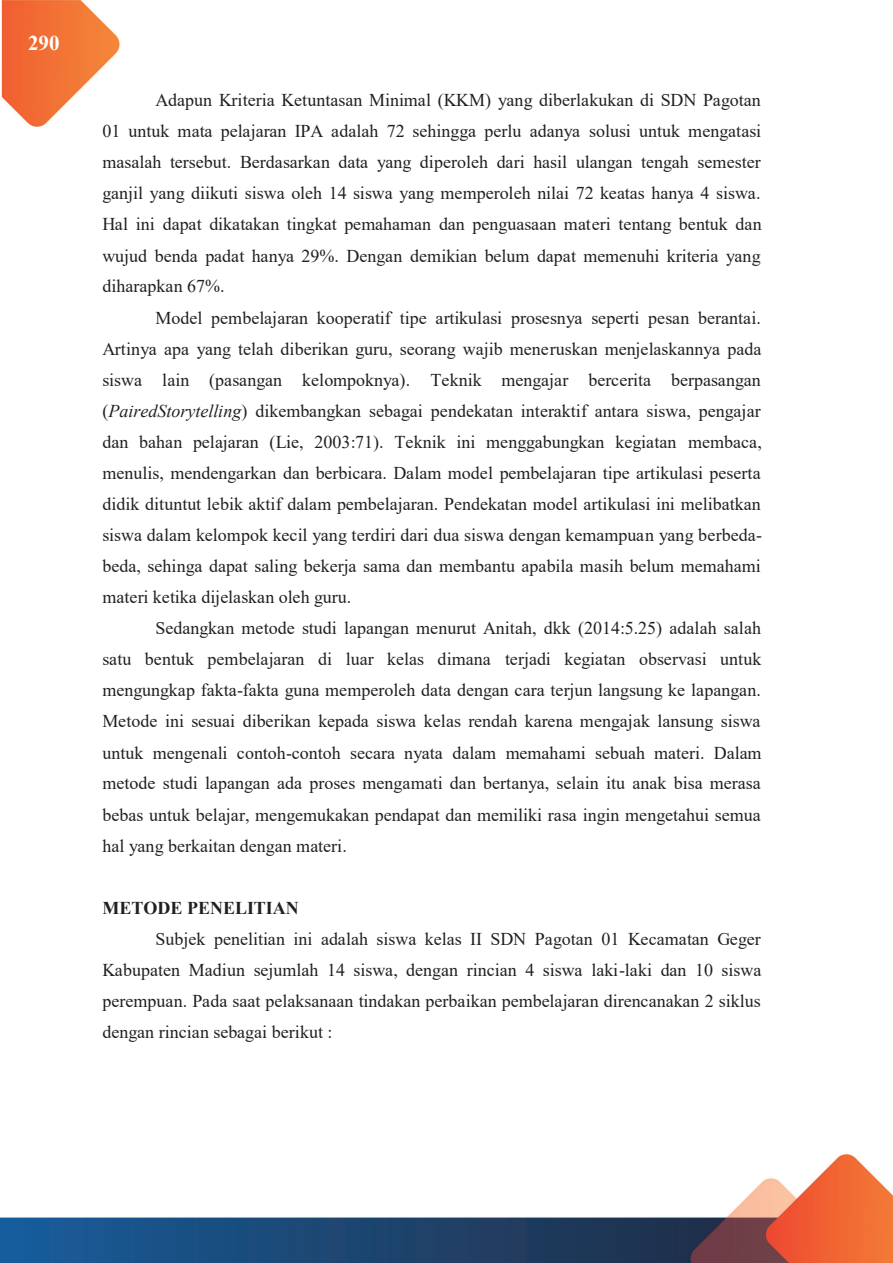
<style>
.page{position:relative;width:893px;height:1263px;background:#fff}
.page>*{position:absolute;margin:0;border:0;box-sizing:border-box;transform-origin:0 0}
.t1{font:700 21px "Times New Roman";color:#fff}
.t2{font:18px/31px "Times New Roman";letter-spacing:.005em;color:#231f20;text-align:justify}
.t3{font:700 18px "Times New Roman";color:#231f20}
.s1{font-style:italic}
</style>
<div class="page">
<img style="left:0;top:0;width:893px;height:1263px">
<p class="t1" style="left:28px;top:28px;width:33px">290</p>
<p class="t2" style="left:102px;top:84px;width:661px;text-indent:53px">Adapun Kriteria Ketuntasan Minimal (KKM) yang diberlakukan di SDN Pagotan 01 untuk mata pelajaran IPA adalah 72 sehingga perlu adanya solusi untuk mengatasi masalah tersebut. Berdasarkan data yang diperoleh dari hasil ulangan tengah semester ganjil yang diikuti siswa oleh 14 siswa yang memperoleh nilai 72 keatas hanya 4 siswa.<br>Hal ini dapat dikatakan tingkat pemahaman dan penguasaan materi tentang bentuk dan wujud benda padat hanya 29%. Dengan demikian belum dapat memenuhi kriteria yang diharapkan 67%.</p>
<p class="t2" style="left:102px;top:302px;width:661px;text-indent:53px">Model pembelajaran kooperatif tipe artikulasi prosesnya seperti pesan berantai.<br>Artinya apa yang telah diberikan guru, seorang wajib meneruskan menjelaskannya pada siswa lain (pasangan kelompoknya). Teknik mengajar bercerita berpasangan (<span class="s1">PairedStorytelling</span>) dikembangkan sebagai pendekatan interaktif antara siswa, pengajar dan bahan pelajaran (Lie, 2003:71). Teknik ini menggabungkan kegiatan membaca, menulis, mendengarkan dan berbicara. Dalam model pembelajaran tipe artikulasi peserta didik dituntut lebik aktif dalam pembelajaran. Pendekatan model artikulasi ini melibatkan siswa dalam kelompok kecil yang terdiri dari dua siswa dengan kemampuan yang berbeda&shy;beda, sehinga dapat saling bekerja sama dan membantu apabila masih belum memahami materi ketika dijelaskan oleh guru.</p>
<p class="t2" style="left:102px;top:612px;width:661px;text-indent:53px">Sedangkan metode studi lapangan menurut Anitah, dkk (2014:5.25) adalah salah satu bentuk pembelajaran di luar kelas dimana terjadi kegiatan observasi untuk mengungkap fakta-fakta guna memperoleh data dengan cara terjun langsung ke lapangan.<br>Metode ini sesuai diberikan kepada siswa kelas rendah karena mengajak lansung siswa untuk mengenali contoh-contoh secara nyata dalam memahami sebuah materi. Dalam metode studi lapangan ada proses mengamati dan bertanya, selain itu anak bisa merasa bebas untuk belajar, mengemukakan pendapat dan memiliki rasa ingin mengetahui semua hal yang berkaitan dengan materi.</p>
<p class="t3" style="left:102px;top:895px;width:198px">METODE PENELITIAN</p>
<p class="t2" style="left:102px;top:923px;width:660px;text-indent:53px">Subjek penelitian ini adalah siswa kelas II SDN Pagotan 01 Kecamatan Geger Kabupaten Madiun sejumlah 14 siswa, dengan rincian 4 siswa laki-laki dan 10 siswa perempuan. Pada saat pelaksanaan tindakan perbaikan pembelajaran direncanakan 2 siklus dengan rincian sebagai berikut :</p>
</div>
